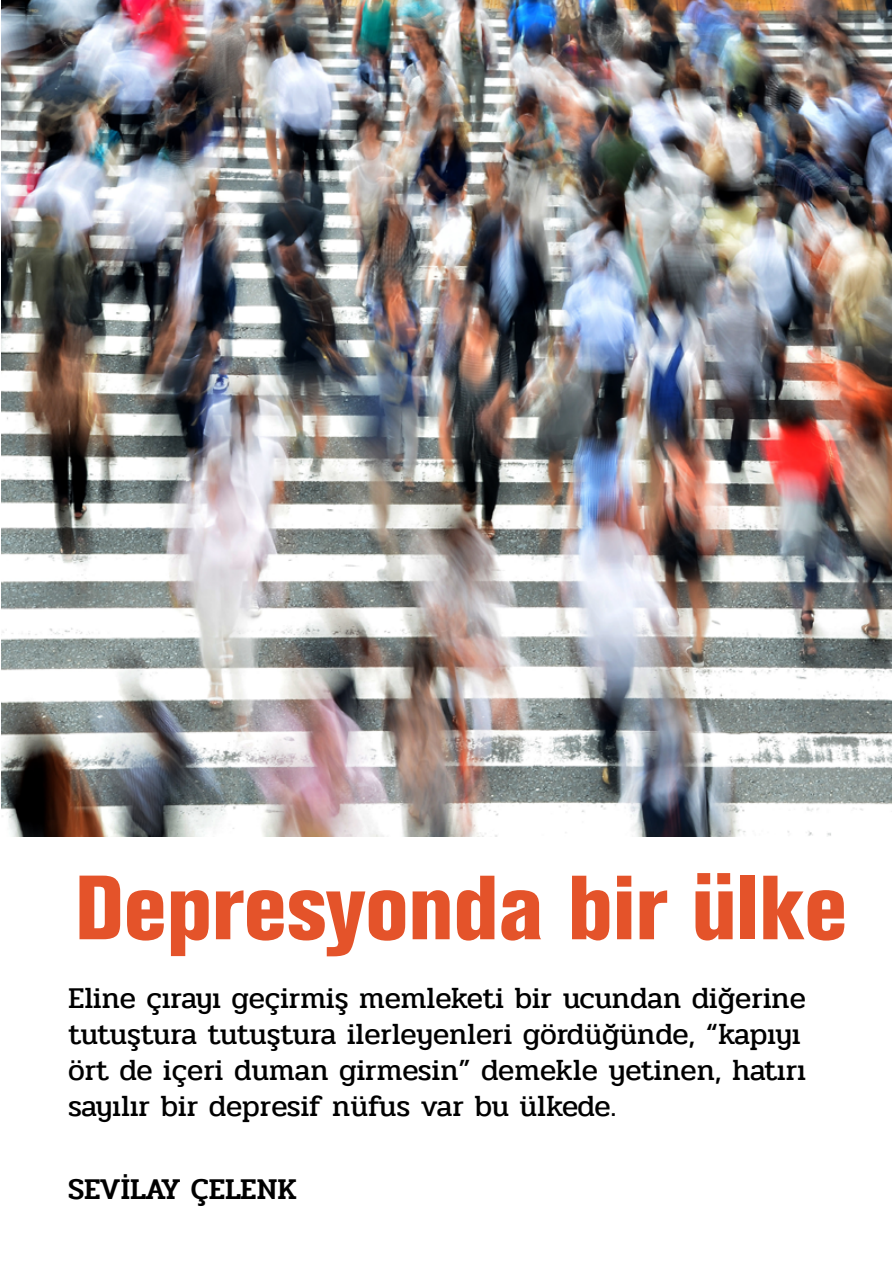
<style>
.page{position:relative;width:893px;height:1263px;background:#fff}
.page>*{position:absolute;margin:0;border:0;box-sizing:border-box;transform-origin:0 0}
.t1{font:90px "Akzidenz Grotesk BE Extracondense";color:#e4532a}
.t2{font:30px/36px "Pridi";color:#000}
.t3{font:500 30px "Pridi";color:#000}
</style>
<div class="page">
<img style="left:2px;top:0;width:889px;height:837px">
<h1 class="t1" style="left:75px;top:856px;width:774px">Depresyonda bir ülke</h1>
<p class="t2" style="left:68px;top:980px;width:739px">Eline çırayı geçirmiş memleketi bir ucundan diğerine tutuştura tutuştura ilerleyenleri gördüğünde, “kapıyı ört de içeri duman girmesin” demekle yetinen, hatırı sayılır bir depresif nüfus var bu ülkede.</p>
<p class="t3" style="left:68px;top:1168px;width:231px">SEVILAY ÇELENK</p>
</div>
